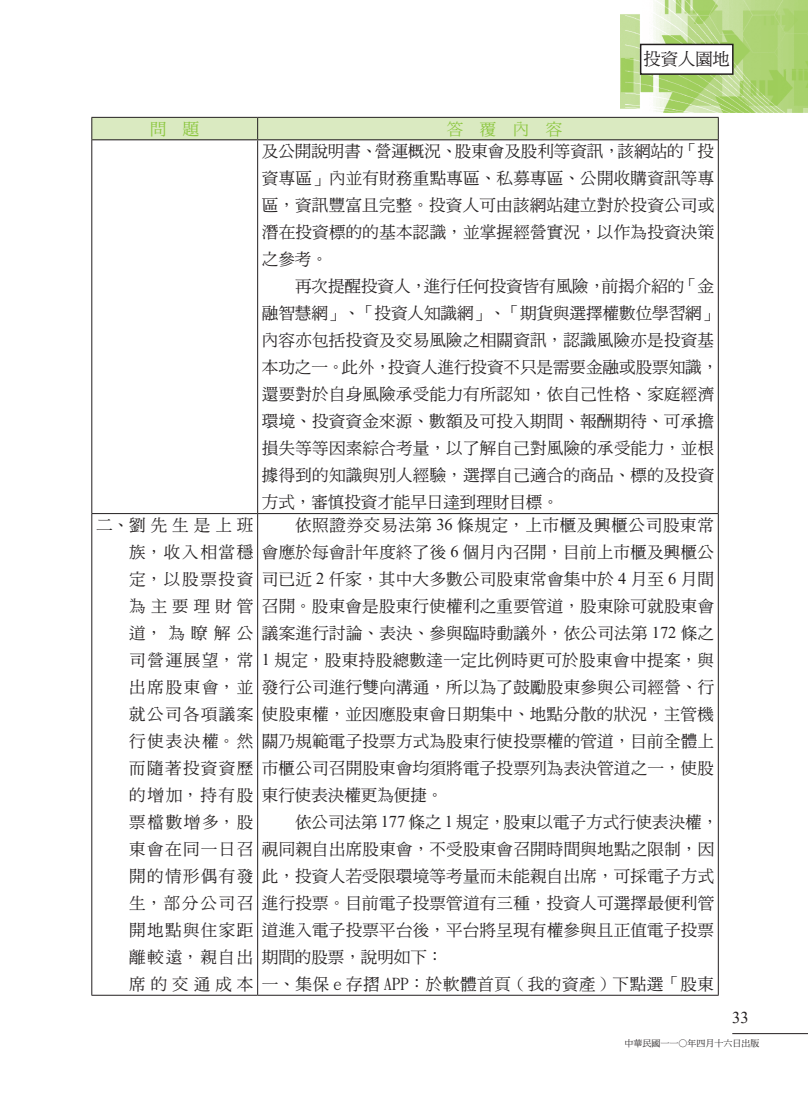
<style>
.page{position:relative;width:808px;height:1106px;background:#fff}
.page>*{position:absolute;margin:0;border:0;box-sizing:border-box;transform-origin:0 0}
.t1{font:17.25px "DF Ming Md HK BF";color:#231f20}
.t2{font:16.5px/27px "DF Ming Md HK BF";letter-spacing:.015em;color:#231f20;text-align:justify}
.t3{font:16.5px "DF Ming Md HK BF";color:#8bc63e}
.t4{font:16.5px "Times New Roman";color:#231f20}
.t5{font:9px "DF Ming Md HK BF";color:#231f20}
.s1{font-family:"Times New Roman"}
</style>
<div class="page">
<img style="left:621px;top:0;width:187px;height:112px">
<hr style="left:732px;top:1033px;width:76px;height:1px;background:#231f20">
<div style="left:640px;top:44px;width:93px;height:31px;background:#fff;border:2px solid #231f20"></div>
<div style="left:91px;top:117px;width:628px;height:23px;background:#daeac1"></div>
<hr style="left:91px;top:140px;width:1px;height:373px;background:#231f20">
<hr style="left:257px;top:140px;width:1px;height:373px;background:#231f20">
<hr style="left:718px;top:140px;width:1px;height:373px;background:#231f20">
<hr style="left:91px;top:513px;width:167px;height:1px;background:#231f20">
<hr style="left:91px;top:514px;width:1px;height:480px;background:#231f20">
<hr style="left:258px;top:513px;width:461px;height:1px;background:#231f20">
<hr style="left:257px;top:514px;width:1px;height:480px;background:#231f20">
<hr style="left:718px;top:514px;width:1px;height:480px;background:#231f20">
<hr style="left:91px;top:994px;width:167px;height:1px;background:#231f20">
<hr style="left:258px;top:994px;width:461px;height:1px;background:#231f20">
<hr style="left:92px;top:139px;width:166px;height:1px;background:#231f20">
<hr style="left:258px;top:139px;width:460px;height:1px;background:#231f20">
<p class="t1" style="left:643px;top:51px;width:88px">投資人園地</p>
<p class="t3" style="left:150px;top:120px;width:51px">問 題</p>
<p class="t3" style="left:447px;top:120px;width:117px">答　覆　內　容</p>
<p class="t2" style="left:262px;top:138px;width:454px">及公開說明書、營運概況、股東會及股利等資訊，該網站的「投資專區」內並有財務重點專區、私募專區、公開收購資訊等專區，資訊豐富且完整。投資人可由該網站建立對於投資公司或潛在投資標的的基本認識，並掌握經營實況，以作為投資決策之參考。</p>
<p class="t2" style="left:262px;top:273px;width:458px;text-align:left;text-indent:33px">再次提醒投資人，進行任何投資皆有風險，前揭介紹的「金融智慧網」、「投資人知識網」、「期貨與選擇權數位學習網」內容亦包括投資及交易風險之相關資訊，認識風險亦是投資基本功之一。此外，投資人進行投資不只是需要金融或股票知識，還要對於自身風險承受能力有所認知，依自己性格、家庭經濟環境、投資資金來源、數額及可投入期間、報酬期待、可承擔損失等等因素綜合考量，以了解自己對風險的承受能力，並根據得到的知識與別人經驗，選擇自己適合的商品、標的及投資方式，審慎投資才能早日達到理財目標。</p>
<p class="t2" style="left:129px;top:511px;width:126px;text-indent:-33px">二、 劉先生是上班族，收入相當穩定，以股票投資為主要理財管道，為瞭解公司營運展望，常出席股東會，並就公司各項議案行使表決權。然而隨著投資資歷的增加，持有股票檔數增多，股東會在同一日召開的情形偶有發生，部分公司召開地點與住家距離較遠，親自出席的交通成本</p>
<p class="t2" style="left:262px;top:511px;width:454px;text-indent:33px">依照證券交易法第 <span class="s1">36</span> 條規定，上市櫃及興櫃公司股東常會應於每會計年度終了後 <span class="s1">6</span> 個月內召開，目前上市櫃及興櫃公司已近 <span class="s1">2</span> 仟家，其中大多數公司股東常會集中於 <span class="s1">4</span> 月至 <span class="s1">6</span> 月間召開。股東會是股東行使權利之重要管道，股東除可就股東會議案進行討論、表決、參與臨時動議外，依公司法第 <span class="s1">172</span> 條之<span class="s1">1</span> 規定，股東持股總數達一定比例時更可於股東會中提案，與發行公司進行雙向溝通，所以為了鼓勵股東參與公司經營、行使股東權，並因應股東會日期集中、地點分散的狀況，主管機關乃規範電子投票方式為股東行使投票權的管道，目前全體上市櫃公司召開股東會均須將電子投票列為表決管道之一，使股東行使表決權更為便捷。</p>
<p class="t2" style="left:262px;top:808px;width:458px;text-align:left;text-indent:33px">依公司法第 <span class="s1">177</span> 條之 <span class="s1">1</span> 規定，股東以電子方式行使表決權，視同親自出席股東會，不受股東會召開時間與地點之限制，因此，投資人若受限環境等考量而未能親自出席，可採電子方式進行投票。目前電子投票管道有三種，投資人可選擇最便利管道進入電子投票平台後，平台將呈現有權參與且正值電子投票期間的股票，說明如下：<br>一、集保 e 存摺 APP：於軟體首頁 ( 我的資產 ) 下點選「股東</p>
<p class="t4" style="left:732px;top:1006px;width:18px">33</p>
<p class="t5" style="left:624px;top:1038px;width:136px">中華民國一一○年四月十六日出版</p>
</div>
